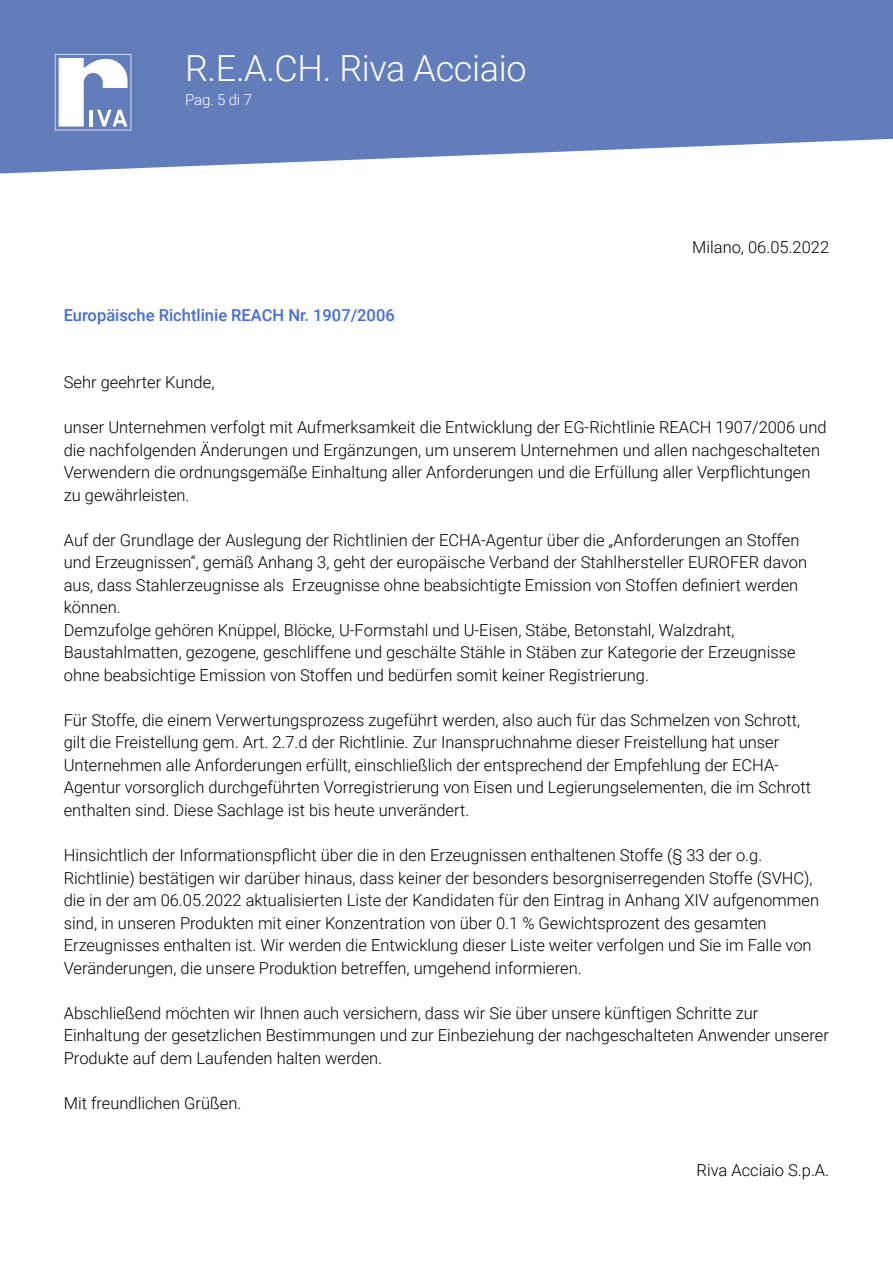
<style>
.page{position:relative;width:893px;height:1263px;background:#fff}
.page>*{position:absolute;margin:0;border:0;box-sizing:border-box;transform-origin:0 0}
.t1{font:300 36px "Roboto";letter-spacing:-.01em;color:#fff}
.t2{font:300 16.5px/22.5px "Roboto";color:#000}
.t3{font:500 16.5px "Roboto";color:#446dd9}
.t4{font:300 15px "Roboto";color:#fff}
</style>
<div class="page">
<svg style="left:0;top:0;width:893px;height:173px;background:#718ac1"></svg>
<svg style="left:55px;top:54px;width:76px;height:76px"></svg>
<h1 class="t1" style="left:185px;top:43px;width:343px">R.E.A.CH. Riva Acciaio</h1>
<p class="t4" style="left:185px;top:89px;width:68px">Pag. 5 di 7</p>
<p class="t3" style="left:64px;top:303px;width:332px">Europäische Richtlinie REACH Nr. 1907/2006</p>
<p class="t2" style="left:692px;top:236px;width:138px">Milano, 06.05.2022</p>
<p class="t2" style="left:64px;top:371px;width:152px">Sehr geehrter Kunde,</p>
<p class="t2" style="left:64px;top:416px;width:764px">unser Unternehmen verfolgt mit Aufmerksamkeit die Entwicklung der EG-Richtlinie REACH 1907/2006 und die nachfolgenden Änderungen und Ergänzungen, um unserem Unternehmen und allen nachgeschalteten Verwendern die ordnungsgemäße Einhaltung aller Anforderungen und die Erfüllung aller Verpflichtungen zu gewährleisten.</p>
<p class="t2" style="left:64px;top:528px;width:745px">Auf der Grundlage der Auslegung der Richtlinien der ECHA-Agentur über die „Anforderungen an Stoffen und Erzeugnissen“, gemäß Anhang 3, geht der europäische Verband der Stahlhersteller EUROFER davon aus, dass Stahlerzeugnisse als Erzeugnisse ohne beabsichtigte Emission von Stoffen definiert werden können.<br>Demzufolge gehören Knüppel, Blöcke, U-Formstahl und U-Eisen, Stäbe, Betonstahl, Walzdraht, Baustahlmatten, gezogene, geschliffene und geschälte Stähle in Stäben zur Kategorie der Erzeugnisse ohne beabsichtige Emission von Stoffen und bedürfen somit keiner Registrierung.</p>
<p class="t2" style="left:64px;top:708px;width:749px">Für Stoffe, die einem Verwertungsprozess zugeführt werden, also auch für das Schmelzen von Schrott, gilt die Freistellung gem. Art. 2.7.d der Richtlinie. Zur Inanspruchnahme dieser Freistellung hat unser Unternehmen alle Anforderungen erfüllt, einschließlich der entsprechend der Empfehlung der ECHA-Agentur vorsorglich durchgeführten Vorregistrierung von Eisen und Legierungselementen, die im Schrott enthalten sind. Diese Sachlage ist bis heute unverändert.</p>
<p class="t2" style="left:64px;top:843px;width:757px">Hinsichtlich der Informationspflicht über die in den Erzeugnissen enthaltenen Stoffe (§ 33 der o.g.<br>Richtlinie) bestätigen wir darüber hinaus, dass keiner der besonders besorgniserregenden Stoffe (SVHC), die in der am 06.05.2022 aktualisierten Liste der Kandidaten für den Eintrag in Anhang XIV aufgenommen sind, in unseren Produkten mit einer Konzentration von über 0.1 % Gewichtsprozent des gesamten Erzeugnisses enthalten ist. Wir werden die Entwicklung dieser Liste weiter verfolgen und Sie im Falle von Veränderungen, die unsere Produktion betreffen, umgehend informieren.</p>
<p class="t2" style="left:64px;top:1001px;width:767px">Abschließend möchten wir Ihnen auch versichern, dass wir Sie über unsere künftigen Schritte zur<br>Einhaltung der gesetzlichen Bestimmungen und zur Einbeziehung der nachgeschalteten Anwender unserer<br>Produkte auf dem Laufenden halten werden.</p>
<p class="t2" style="left:64px;top:1091px;width:179px">Mit freundlichen Grüßen.</p>
<p class="t2" style="left:696px;top:1158px;width:134px">Riva Acciaio S.p.A.</p>
</div>
